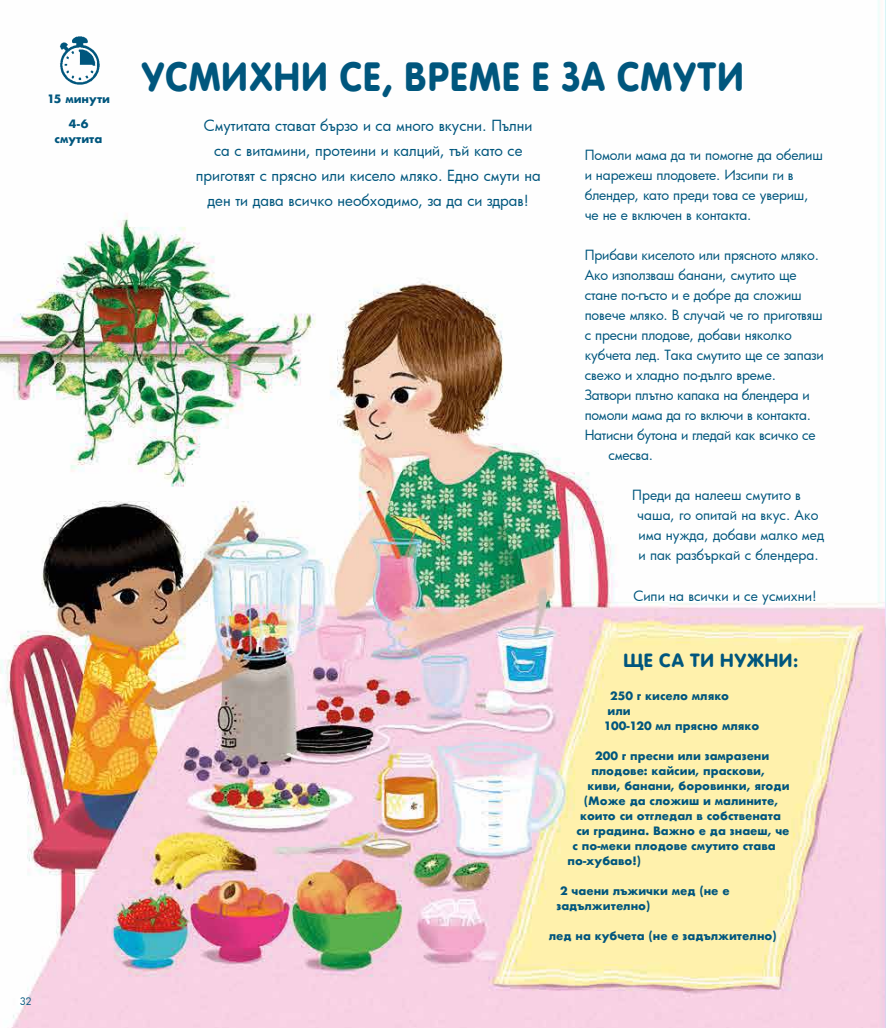
<style>
.page{position:relative;width:886px;height:1028px;background:#fff}
.page>*{position:absolute;margin:0;border:0;box-sizing:border-box;transform-origin:0 0}
.t1{font:700 42.62px "SP Round";color:#00567d;scale:.91 1}
.t2{font:700 20px "SP Round";color:#00567d}
.t3{font:15px/25px "Futura";color:#00567d;text-align:center}
.t4{font:13.75px/20px "Futura";letter-spacing:-.01em;color:#00567d}
.t5{font:700 11.25px/15px "Futura";color:#00567d}
.t6{font:10px "Futura";color:#00567d}
</style>
<div class="page">
<img style="left:0;top:0;width:886px;height:1028px">
<img style="left:46px;top:32px;width:62px;height:54px">
<p class="t5" style="left:47px;top:91px;width:65px">15 минути</p>
<p class="t5" style="left:55px;top:116px;width:49px;text-align:center">4-6 смутита</p>
<p class="t6" style="left:20px;top:995px;width:13px">32</p>
<h1 class="t1" style="left:141px;top:53px;width:665px">УСМИХНИ СЕ, ВРЕМЕ Е ЗА СМУТИ</h1>
<p class="t3" style="left:196px;top:112px;width:346px">Смутитата стават бързо и са много вкусни. Пълни са с витамини, протеини и калций, тъй като се приготвят с прясно или кисело мляко. Едно смути на ден ти дава всичко необходимо, за да си здрав!</p>
<p class="t4" style="left:585px;top:145px;width:240px">Помоли мама да ти помогне да обелиш и нарежеш плодовете. Изсипи ги в блендер, като преди това се увериш, че не е включен в контакта.</p>
<p class="t4" style="left:585px;top:245px;width:236px">Прибави киселото или прясното мляко.</p>
<p class="t4" style="left:585px;top:265px;width:213px">Ако използваш банани, смутито ще</p>
<p class="t4" style="left:585px;top:285px;width:218px">стане по-гъсто и е добре да сложиш</p>
<p class="t4" style="left:585px;top:305px;width:239px">повече мляко. В случай че го приготвяш</p>
<p class="t4" style="left:585px;top:325px;width:208px">с пресни плодове, добави няколко</p>
<p class="t4" style="left:585px;top:345px;width:240px">кубчета лед. Така смутито ще се запази</p>
<p class="t4" style="left:585px;top:365px;width:193px">свежо и хладно по-дълго време.</p>
<p class="t4" style="left:585px;top:385px;width:226px">Затвори плътно капака на блендера и</p>
<p class="t4" style="left:585px;top:405px;width:228px">помоли мама да го включи в контакта.</p>
<p class="t4" style="left:585px;top:425px;width:232px">Натисни бутона и гледай как всичко се</p>
<p class="t4" style="left:608px;top:445px;width:46px">смесва.</p>
<p class="t4" style="left:637px;top:485px;width:188px;text-indent:-5px">Преди да налееш смутито в чаша, го опитай на вкус. Ако има нужда, добави малко мед и пак разбъркай с блендера.</p>
<p class="t4" style="left:633px;top:585px;width:185px">Сипи на всички и се усмихни!</p>
<h2 class="t2" style="left:623px;top:649px;width:177px">ЩЕ СА ТИ НУЖНИ:</h2>
<p class="t5" style="left:610px;top:688px;width:121px">250 г кисело мляко</p>
<p class="t5" style="left:607px;top:703px;width:25px">или</p>
<p class="t5" style="left:604px;top:718px;width:157px">100-120 мл прясно мляко</p>
<p class="t5" style="left:595px;top:748px;width:176px">200 г пресни или замразени</p>
<p class="t5" style="left:591px;top:763px;width:175px">плодове: кайсии, праскови,</p>
<p class="t5" style="left:588px;top:778px;width:203px">киви, банани, боровинки, ягоди</p>
<p class="t5" style="left:584px;top:793px;width:196px">(Може да сложиш и малините,</p>
<p class="t5" style="left:580px;top:808px;width:202px">които си отгледал в собствената</p>
<p class="t5" style="left:576px;top:823px;width:215px">си градина. Важно е да знаеш, че</p>
<p class="t5" style="left:573px;top:838px;width:205px">с по-меки плодове смутито става</p>
<p class="t5" style="left:568px;top:853px;width:75px">по-хубаво!)</p>
<p class="t5" style="left:556px;top:883px;width:175px;text-indent:4px">2 чаени лъжички мед (не е задължително)</p>
<p class="t5" style="left:549px;top:928px;width:229px">лед на кубчета (не е задължително)</p>
</div>
